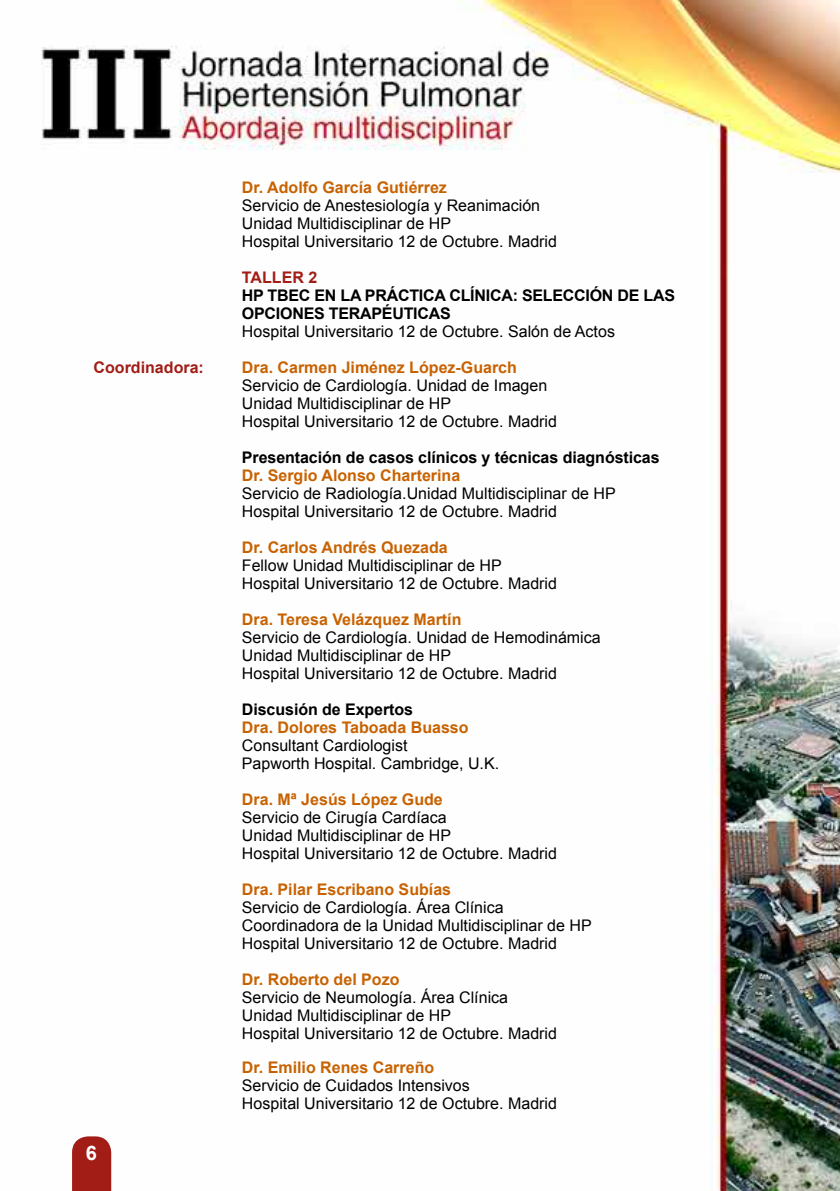
<style>
.page{position:relative;width:840px;height:1191px;background:#fff}
.page>*{position:absolute;margin:0;border:0;box-sizing:border-box;transform-origin:0 0}
.t1{font:700 20px "Arial";color:#fff}
.t2{font:16px/18px "Arial";color:#000}
.t3{font:700 16px "Arial";color:#c86201}
.t4{font:700 16px/18px "Arial";letter-spacing:-.005em;color:#000}
.t5{font:700 16px "Arial";color:#a11d16}
</style>
<div class="page">
<img style="left:41px;top:0;width:798px;height:1191px">
<svg style="left:72px;top:1136px;width:39px;height:55px;background:#a62923"></svg>
<p class="t3" style="left:242px;top:177px;width:206px">Dr. Adolfo García Gutiérrez</p>
<p class="t2" style="left:242px;top:197px;width:316px">Servicio de Anestesiología y Reanimación<br>Unidad Multidisciplinar de HP<br>Hospital Universitario 12 de Octubre. Madrid</p>
<p class="t5" style="left:242px;top:267px;width:77px">TALLER 2</p>
<p class="t4" style="left:242px;top:287px;width:434px">HP TBEC EN LA PRÁCTICA CLÍNICA: SELECCIÓN DE LAS<br>OPCIONES TERAPÉUTICAS</p>
<p class="t2" style="left:242px;top:323px;width:374px">Hospital Universitario 12 de Octubre. Salón de Actos</p>
<p class="t5" style="left:93px;top:357px;width:112px">Coordinadora:</p>
<p class="t3" style="left:242px;top:357px;width:276px">Dra. Carmen Jiménez López-Guarch</p>
<p class="t2" style="left:242px;top:377px;width:316px">Servicio de Cardiología. Unidad de Imagen<br>Unidad Multidisciplinar de HP<br>Hospital Universitario 12 de Octubre. Madrid</p>
<p class="t4" style="left:242px;top:449px;width:419px">Presentación de casos clínicos y técnicas diagnósticas</p>
<p class="t3" style="left:242px;top:465px;width:220px">Dr. Sergio Alonso Charterina</p>
<p class="t2" style="left:242px;top:485px;width:375px">Servicio de Radiología.Unidad Multidisciplinar de HP<br>Hospital Universitario 12 de Octubre. Madrid</p>
<p class="t3" style="left:242px;top:537px;width:207px">Dr. Carlos Andrés Quezada</p>
<p class="t2" style="left:242px;top:557px;width:316px">Fellow Unidad Multidisciplinar de HP<br>Hospital Universitario 12 de Octubre. Madrid</p>
<p class="t3" style="left:242px;top:609px;width:221px">Dra. Teresa Velázquez Martín</p>
<p class="t2" style="left:242px;top:629px;width:360px">Servicio de Cardiología. Unidad de Hemodinámica<br>Unidad Multidisciplinar de HP<br>Hospital Universitario 12 de Octubre. Madrid</p>
<p class="t4" style="left:242px;top:701px;width:172px">Discusión de Expertos</p>
<p class="t3" style="left:242px;top:717px;width:228px">Dra. Dolores Taboada Buasso</p>
<p class="t2" style="left:242px;top:737px;width:258px">Consultant Cardiologist<br>Papworth Hospital. Cambridge, U.K.</p>
<p class="t3" style="left:242px;top:789px;width:202px">Dra. Mª Jesús López Gude</p>
<p class="t2" style="left:242px;top:809px;width:316px">Servicio de Cirugía Cardíaca<br>Unidad Multidisciplinar de HP<br>Hospital Universitario 12 de Octubre. Madrid</p>
<p class="t3" style="left:242px;top:879px;width:210px">Dra. Pilar Escribano Subías</p>
<p class="t2" style="left:242px;top:899px;width:351px">Servicio de Cardiología. Área Clínica<br>Coordinadora de la Unidad Multidisciplinar de HP<br>Hospital Universitario 12 de Octubre. Madrid</p>
<p class="t3" style="left:242px;top:969px;width:159px">Dr. Roberto del Pozo</p>
<p class="t2" style="left:242px;top:989px;width:316px">Servicio de Neumología. Área Clínica<br>Unidad Multidisciplinar de HP<br>Hospital Universitario 12 de Octubre. Madrid</p>
<p class="t3" style="left:242px;top:1057px;width:194px">Dr. Emilio Renes Carreño</p>
<p class="t2" style="left:242px;top:1077px;width:316px">Servicio de Cuidados Intensivos<br>Hospital Universitario 12 de Octubre. Madrid</p>
<p class="t1" style="left:86px;top:1139px;width:13px">6</p>
</div>
